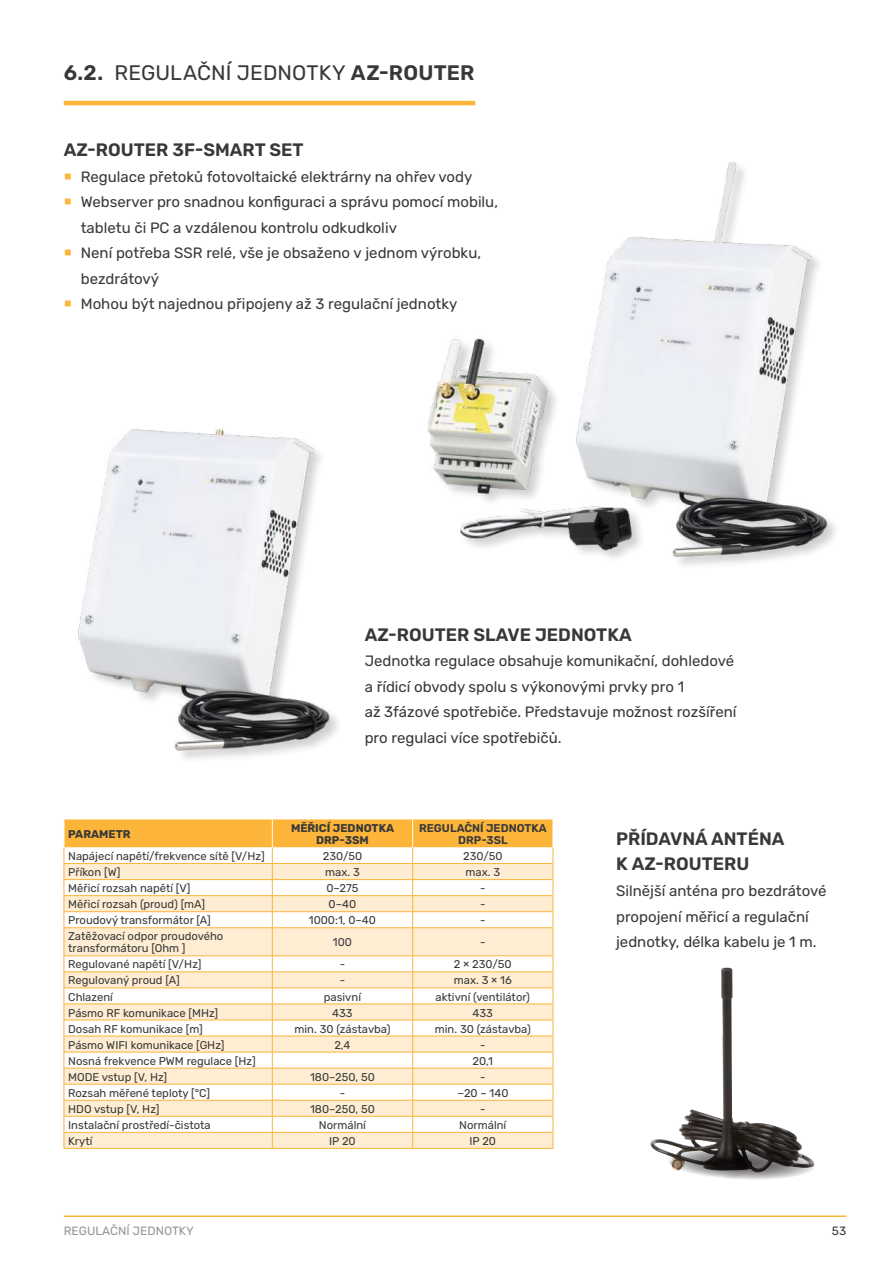
<style>
.page{position:relative;width:893px;height:1263px;background:#fff}
.page>*{position:absolute;margin:0;border:0;box-sizing:border-box;transform-origin:0 0}
.t1{font:21px "Rubik";color:#383839}
.t2{font:600 18px/25.5px "Rubik";color:#383839}
.t3{font:15px/25.5px "Rubik";color:#383839}
.t4{font:12px "Rubik";color:#939598}
.t5{font:12px "Rubik";color:#383839}
.t6{font:11.25px/12px "Rubik";color:#383839}
.t7{font:700 11.25px/12px "Rubik";color:#383839;text-align:center}
.t8{font:600 11.25px/12px "Rubik";color:#383839;text-align:center}
.s1{font-weight:600}
.s2{font-weight:700}
</style>
<div class="page">
<hr style="left:64px;top:1215px;width:782px;height:2px;background:#fcb439">
<hr style="left:66px;top:101px;width:407px;height:4px;background:#fcb439">
<img style="left:650px;top:967px;width:149px;height:183px">
<svg style="left:655px;top:1143px;width:160px;height:37px"></svg>
<img style="left:427px;top:162px;width:409px;height:404px">
<img style="left:78px;top:428px;width:260px;height:331px">
<hr style="left:64px;top:1148px;width:208px;height:1px;background:#fcb439">
<svg style="left:64px;top:819px;width:490px;height:329px"></svg>
<hr style="left:272px;top:1148px;width:141px;height:1px;background:#fcb439">
<hr style="left:413px;top:1148px;width:140px;height:1px;background:#fcb439">
<h1 class="t1" style="left:64px;top:60px;width:412px"><span class="s1">6.2.</span> REGULAČNÍ JEDNOTKY <span class="s1">AZ-ROUTER</span></h1>
<h2 class="t2" style="left:64px;top:138px;width:241px">AZ-ROUTER 3F-SMART SET</h2>
<p class="t3" style="left:81px;top:164px;width:419px">Regulace přetoků fotovoltaické elektrárny na ohřev vody Webserver pro snadnou konfiguraci a správu pomocí mobilu, tabletu či PC a vzdálenou kontrolu odkudkoliv<br>Není potřeba SSR relé, vše je obsaženo v jednom výrobku, bezdrátový<br>Mohou být najednou připojeny až 3 regulační jednotky</p>
<h2 class="t2" style="left:365px;top:622px;width:268px">AZ-ROUTER SLAVE JEDNOTKA</h2>
<h3 class="t3" style="left:365px;top:649px;width:373px">Jednotka regulace obsahuje komunikační, dohledové a řídicí obvody spolu s výkonovými prvky pro 1<br>až 3fázové spotřebiče. Představuje možnost rozšíření pro regulaci více spotřebičů.</h3>
<p class="t7" style="left:68px;top:828px;width:64px">PARAMETR</p>
<p class="t7" style="left:291px;top:822px;width:105px">MĚŘICÍ JEDNOTKA<br>DRP-3SM</p>
<p class="t8" style="left:419px;top:822px;width:129px">REGULAČNÍ JEDNOTKA<br>DRP-3SL</p>
<p class="t6" style="left:68px;top:850px;width:198px">Napájecí napětí/frekvence sítě [V/Hz]</p>
<p class="t6" style="left:323px;top:850px;width:41px">230/50</p>
<p class="t6" style="left:463px;top:850px;width:41px">230/50</p>
<p class="t6" style="left:68px;top:866px;width:54px">Příkon [W]</p>
<p class="t6" style="left:325px;top:866px;width:36px">max. 3</p>
<p class="t6" style="left:465px;top:866px;width:36px">max. 3</p>
<p class="t6" style="left:68px;top:883px;width:124px">Měřicí rozsah napětí [V]</p>
<p class="t6" style="left:326px;top:883px;width:34px">0–275</p>
<p class="t6" style="left:480px;top:883px;width:7px">-</p>
<p class="t6" style="left:68px;top:899px;width:138px">Měřicí rozsah (proud) [mA]</p>
<p class="t6" style="left:329px;top:899px;width:29px">0–40</p>
<p class="t6" style="left:480px;top:899px;width:7px">-</p>
<p class="t6" style="left:68px;top:915px;width:144px">Proudový transformátor [A]</p>
<p class="t6" style="left:309px;top:915px;width:69px">1000:1, 0–40</p>
<p class="t6" style="left:480px;top:915px;width:7px">-</p>
<p class="t6" style="left:68px;top:931px;width:157px">Zatěžovací odpor proudového transformátoru [Ohm ]</p>
<p class="t6" style="left:333px;top:937px;width:21px">100</p>
<p class="t6" style="left:480px;top:937px;width:7px">-</p>
<p class="t6" style="left:68px;top:959px;width:135px">Regulované napětí [V/Hz]</p>
<p class="t6" style="left:340px;top:959px;width:7px">-</p>
<p class="t6" style="left:454px;top:959px;width:59px">2 × 230/50</p>
<p class="t6" style="left:68px;top:975px;width:113px">Regulovaný proud [A]</p>
<p class="t6" style="left:340px;top:975px;width:7px">-</p>
<p class="t6" style="left:454px;top:975px;width:60px">max. 3 × 16</p>
<p class="t6" style="left:68px;top:991px;width:46px">Chlazení</p>
<p class="t6" style="left:324px;top:991px;width:39px">pasivní</p>
<p class="t6" style="left:436px;top:991px;width:96px">aktivní (ventilátor)</p>
<p class="t6" style="left:68px;top:1007px;width:152px">Pásmo RF komunikace [MHz]</p>
<p class="t6" style="left:332px;top:1007px;width:22px">433</p>
<p class="t6" style="left:473px;top:1007px;width:22px">433</p>
<p class="t6" style="left:68px;top:1023px;width:136px">Dosah RF komunikace [m]</p>
<p class="t6" style="left:294px;top:1023px;width:98px">min. 30 (zástavba)</p>
<p class="t6" style="left:435px;top:1023px;width:98px">min. 30 (zástavba)</p>
<p class="t6" style="left:68px;top:1039px;width:158px">Pásmo WIFI komunikace [GHz]</p>
<p class="t6" style="left:334px;top:1039px;width:18px">2,4</p>
<p class="t6" style="left:480px;top:1039px;width:7px">-</p>
<p class="t6" style="left:68px;top:1055px;width:189px">Nosná frekvence PWM regulace [Hz]</p>
<p class="t6" style="left:473px;top:1055px;width:22px">20,1</p>
<p class="t6" style="left:68px;top:1071px;width:100px">MODE vstup [V, Hz]</p>
<p class="t6" style="left:310px;top:1071px;width:66px">180–250, 50</p>
<p class="t6" style="left:480px;top:1071px;width:7px">-</p>
<p class="t6" style="left:68px;top:1087px;width:143px">Rozsah měřené teploty [°C]</p>
<p class="t6" style="left:340px;top:1087px;width:7px">-</p>
<p class="t6" style="left:457px;top:1087px;width:53px">−20 ~ 140</p>
<p class="t6" style="left:68px;top:1103px;width:93px">HDO vstup [V, Hz]</p>
<p class="t6" style="left:310px;top:1103px;width:66px">180–250, 50</p>
<p class="t6" style="left:480px;top:1103px;width:7px">-</p>
<p class="t6" style="left:68px;top:1119px;width:144px">Instalační prostředí-čistota</p>
<p class="t6" style="left:319px;top:1119px;width:49px">Normální</p>
<p class="t6" style="left:459px;top:1119px;width:49px">Normální</p>
<p class="t6" style="left:68px;top:1135px;width:26px">Krytí</p>
<p class="t6" style="left:329px;top:1135px;width:28px">IP 20</p>
<p class="t6" style="left:470px;top:1135px;width:28px">IP 20</p>
<h2 class="t2" style="left:616px;top:826px;width:170px">PŘÍDAVNÁ ANTÉNA<br>K AZ-ROUTERU</h2>
<h3 class="t3" style="left:616px;top:878px;width:212px">Silnější anténa pro bezdrátové propojení měřicí a regulační jednotky, délka kabelu je 1 m.</h3>
<p class="t4" style="left:64px;top:1223px;width:133px">PRODUKTOVÝ KATALOG</p>
<p class="t4" style="left:64px;top:1223px;width:226px">REGULAČNÍ JEDNOTKY <span class="s2">FOTOVOLTAIKA</span></p>
<p class="t5" style="left:832px;top:1223px;width:16px">53</p>
</div>
